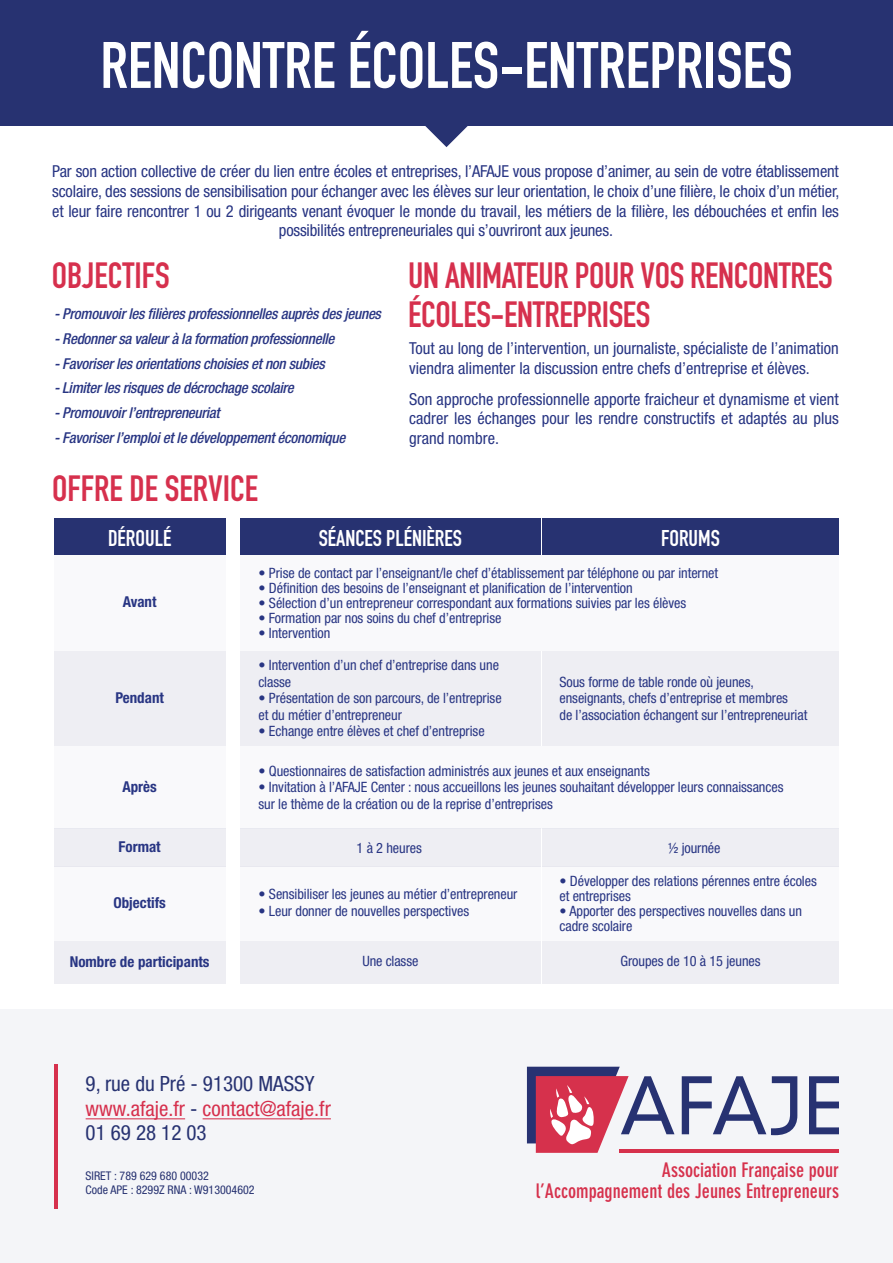
<style>
.page{position:relative;width:893px;height:1263px;background:#fff}
.page>*{position:absolute;margin:0;border:0;box-sizing:border-box;transform-origin:0 0}
.t1{font:700 64.5px "DIN Condensed";color:#fff}
.t2{font:700 36px/39px "DIN Condensed";letter-spacing:-.01em;color:#d6304d}
.t3{font:700 22.5px "DIN Condensed";color:#fff}
.t4{font:condensed 21px/24.5px "Helvetica Neue LT Std";color:#273271}
.t5{font:19.8px/21.9px "DIN Neu Gro Bol Con";color:#d6314c;text-align:right}
.t6{font:condensed 16.5px/19.8px "Helvetica Neue LT Std";letter-spacing:-.01em;color:#283583;text-align:center}
.t7{font:italic 500 condensed 15px "Helvetica Neue LT Std";letter-spacing:-.02em;color:#283583}
.t8{font:700 condensed 15px "Helvetica Neue LT Std";color:#283583}
.t9{font:condensed 14.25px/16.5px "Helvetica Neue LT Std";letter-spacing:-.005em;color:#283583}
.t10{font:condensed 12px/14.4px "Helvetica Neue LT Std";color:#273271}
.s1{color:#d6304d}
</style>
<div class="page">
<div style="left:240px;top:555px;width:599px;height:96px;background:#f9f9fb"></div>
<div style="left:240px;top:651px;width:300px;height:95px;background:#eeeef3"></div>
<div style="left:542px;top:651px;width:297px;height:95px;background:#eeeef3"></div>
<div style="left:240px;top:746px;width:599px;height:82px;background:#f9f9fb"></div>
<div style="left:240px;top:828px;width:300px;height:39px;background:#eeeef3"></div>
<div style="left:542px;top:828px;width:297px;height:39px;background:#eeeef3"></div>
<div style="left:240px;top:866px;width:300px;height:75px;background:#f9f9fb"></div>
<div style="left:542px;top:866px;width:297px;height:75px;background:#f9f9fb"></div>
<div style="left:240px;top:941px;width:300px;height:42px;background:#eeeef3"></div>
<div style="left:542px;top:941px;width:297px;height:42px;background:#eeeef3"></div>
<div style="left:0;top:1009px;width:893px;height:254px;background:#f4f5f8"></div>
<div style="left:54px;top:555px;width:171px;height:96px;background:#f9f9fb"></div>
<div style="left:54px;top:518px;width:171px;height:37px;background:#273271"></div>
<div style="left:240px;top:518px;width:300px;height:37px;background:#273271"></div>
<div style="left:542px;top:518px;width:297px;height:37px;background:#273271"></div>
<div style="left:54px;top:651px;width:171px;height:95px;background:#eeeef3"></div>
<div style="left:54px;top:746px;width:171px;height:82px;background:#f9f9fb"></div>
<div style="left:54px;top:828px;width:171px;height:39px;background:#eeeef3"></div>
<div style="left:54px;top:866px;width:171px;height:75px;background:#f9f9fb"></div>
<div style="left:54px;top:941px;width:171px;height:42px;background:#eeeef3"></div>
<hr style="left:54px;top:1064px;width:4px;height:145px;background:#d6304d">
<svg style="left:682px;top:1076px;width:115px;height:59px"></svg>
<svg style="left:809px;top:1076px;width:30px;height:58px"></svg>
<svg style="left:527px;top:1067px;width:147px;height:86px"></svg>
<hr style="left:619px;top:1150px;width:220px;height:3px;background:#d6314c">
<svg style="left:425px;top:126px;width:43px;height:21px"></svg>
<div style="left:0;top:0;width:893px;height:126px;background:#273271"></div>
<hr style="left:86px;top:1118px;width:99px;height:1px;background:#d6304d">
<hr style="left:203px;top:1118px;width:128px;height:1px;background:#d6304d">
<p class="t1" style="left:100px;top:22px;width:694px">RENCONTRE ÉCOLES-ENTREPRISES</p>
<p class="t6" style="left:52px;top:161px;width:789px">Par son action collective de créer du lien entre écoles et entreprises, l’AFAJE vous propose d’animer, au sein de votre établissement scolaire, des sessions de sensibilisation pour échanger avec les élèves sur leur orientation, le choix d’une filière, le choix d’un métier, et leur faire rencontrer 1 ou 2 dirigeants venant évoquer le monde du travail, les métiers de la filière, les débouchées et enfin les possibilités entrepreneuriales qui s’ouvriront aux jeunes.</p>
<p class="t2" style="left:52px;top:255px;width:119px">OBJECTIFS</p>
<p class="t2" style="left:408px;top:255px;width:426px">UN ANIMATEUR POUR VOS RENCONTRES<br>ÉCOLES-ENTREPRISES</p>
<p class="t7" style="left:54px;top:305px;width:328px">- Promouvoir les filières professionnelles auprès des jeunes</p>
<p class="t7" style="left:54px;top:329px;width:282px">- Redonner sa valeur à la formation professionnelle</p>
<p class="t7" style="left:54px;top:354px;width:272px">- Favoriser les orientations choisies et non subies</p>
<p class="t7" style="left:54px;top:379px;width:241px">- Limiter les risques de décrochage scolaire</p>
<p class="t7" style="left:54px;top:404px;width:167px">- Promouvoir l’entrepreneuriat</p>
<p class="t7" style="left:54px;top:428px;width:293px">- Favoriser l’emploi et le développement économique</p>
<p class="t6" style="left:409px;top:338px;width:431px;text-align:left">Tout au long de l’intervention, un journaliste, spécialiste de l’animation viendra alimenter la discussion entre chefs d’entreprise et élèves.</p>
<p class="t6" style="left:409px;top:389px;width:431px;text-align:justify">Son approche professionnelle apporte fraicheur et dynamisme et vient cadrer les échanges pour les rendre constructifs et adaptés au plus grand nombre.</p>
<p class="t2" style="left:52px;top:468px;width:207px">OFFRE DE SERVICE</p>
<p class="t3" style="left:108px;top:523px;width:65px">DÉROULÉ</p>
<p class="t3" style="left:319px;top:523px;width:145px">SÉANCES PLÉNIÈRES</p>
<p class="t3" style="left:661px;top:523px;width:60px">FORUMS</p>
<p class="t8" style="left:123px;top:593px;width:35px">Avant</p>
<p class="t8" style="left:115px;top:689px;width:50px">Pendant</p>
<p class="t8" style="left:122px;top:777px;width:36px">Après</p>
<p class="t8" style="left:119px;top:838px;width:44px">Format</p>
<p class="t8" style="left:113px;top:894px;width:54px">Objectifs</p>
<p class="t8" style="left:70px;top:952px;width:141px">Nombre de participants</p>
<p class="t9" style="left:259px;top:565px;width:461px">• Prise de contact par l’enseignant/le chef d’établissement par téléphone ou par internet</p>
<p class="t9" style="left:259px;top:580px;width:376px">• Définition des besoins de l’enseignant et planification de l’intervention</p>
<p class="t9" style="left:259px;top:595px;width:429px">• Sélection d’un entrepreneur correspondant aux formations suivies par les élèves</p>
<p class="t9" style="left:259px;top:610px;width:244px">• Formation par nos soins du chef d’entreprise</p>
<p class="t9" style="left:259px;top:625px;width:73px">• Intervention</p>
<p class="t9" style="left:259px;top:657px;width:242px">• Intervention d’un chef d’entreprise dans une classe</p>
<p class="t9" style="left:259px;top:690px;width:245px">• Présentation de son parcours, de l’entreprise et du métier d’entrepreneur</p>
<p class="t9" style="left:259px;top:723px;width:228px">• Echange entre élèves et chef d’entreprise</p>
<p class="t9" style="left:559px;top:673px;width:196px">Sous forme de table ronde où jeunes,</p>
<p class="t9" style="left:559px;top:690px;width:230px">enseignants, chefs d’entreprise et membres</p>
<p class="t9" style="left:559px;top:706px;width:249px">de l’association échangent sur l’entrepreneuriat</p>
<p class="t9" style="left:259px;top:762px;width:393px">• Questionnaires de satisfaction administrés aux jeunes et aux enseignants</p>
<p class="t9" style="left:259px;top:779px;width:526px">• Invitation à l’AFAJE Center : nous accueillons les jeunes souhaitant développer leurs connaissances</p>
<p class="t9" style="left:259px;top:795px;width:296px">sur le thème de la création ou de la reprise d’entreprises</p>
<p class="t9" style="left:357px;top:839px;width:67px">1 à 2 heures</p>
<p class="t9" style="left:668px;top:839px;width:54px">½ journée</p>
<p class="t9" style="left:259px;top:886px;width:260px">• Sensibiliser les jeunes au métier d’entrepreneur</p>
<p class="t9" style="left:259px;top:902px;width:212px">• Leur donner de nouvelles perspectives</p>
<p class="t9" style="left:559px;top:873px;width:259px;line-height:15px">• Développer des relations pérennes entre écoles et entreprises</p>
<p class="t9" style="left:559px;top:903px;width:244px;line-height:15px">• Apporter des perspectives nouvelles dans un cadre scolaire</p>
<p class="t9" style="left:362px;top:953px;width:58px">Une classe</p>
<p class="t9" style="left:620px;top:953px;width:142px">Groupes de 10 à 15 jeunes</p>
<p class="t4" style="left:86px;top:1071px;width:247px">9, rue du Pré - 91300 MASSY <span class="s1">www.afaje.fr</span> - <span class="s1">contact@afaje.fr<br></span>01 69 28 12 03</p>
<p class="t10" style="left:86px;top:1168px;width:171px">SIRET : 789 629 680 00032<br>Code APE : 8299Z RNA : W913004602</p>
<p class="t5" style="left:536px;top:1158px;width:305px">Association Française pour l’Accompagnement des Jeunes Entrepreneurs</p>
</div>
